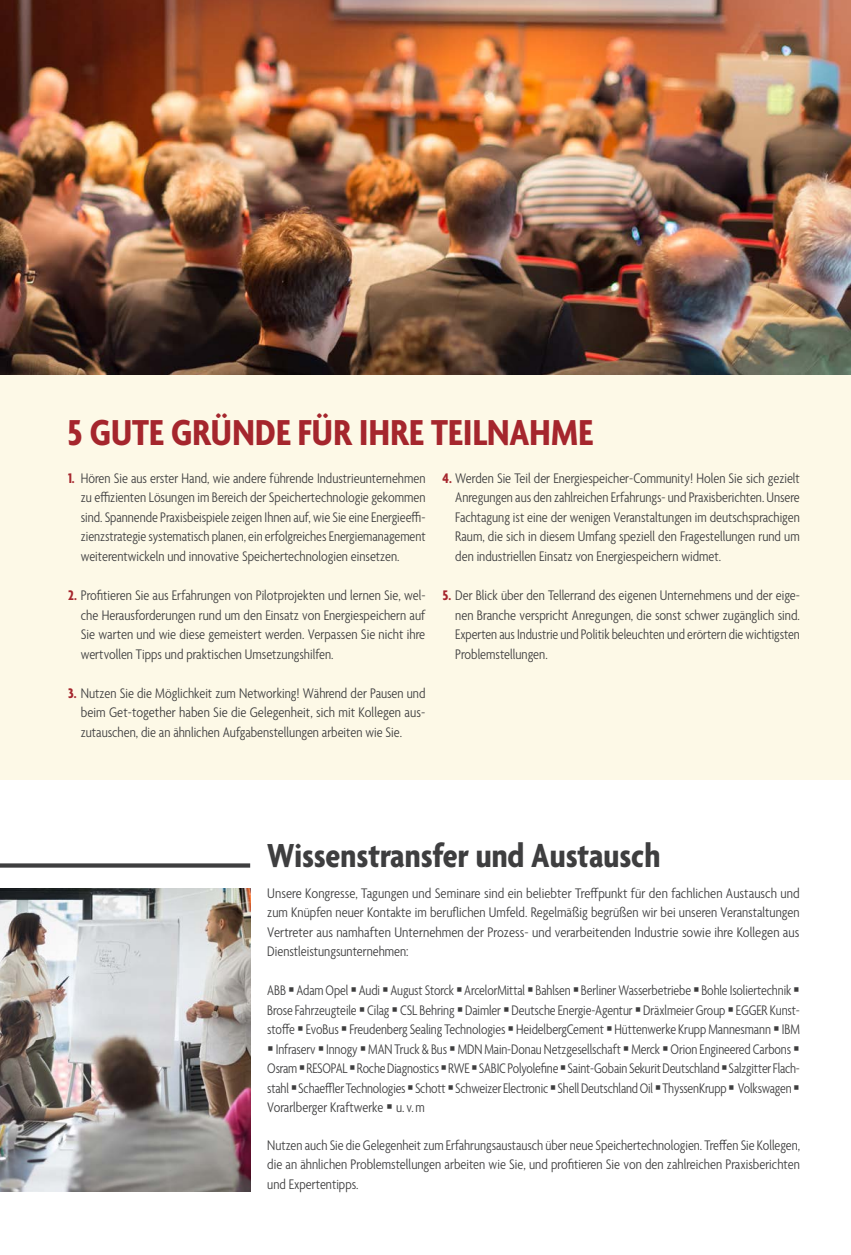
<style>
.page{position:relative;width:851px;height:1255px;background:#fff}
.page>*{position:absolute;margin:0;border:0;box-sizing:border-box;transform-origin:0 0}
.t1{font:700 condensed 39px "Agenda";letter-spacing:.01em;color:#a5262d}
.t2{font:700 condensed 36px "Agenda";color:#3e3e3f}
.t3{font:300 condensed 15px/19.5px "Agenda";color:#3e3e3f;text-align:justify}
.s1{font-weight:700;color:#a5262d}
</style>
<div class="page">
<div style="left:0;top:0;width:850px;height:779px;background:#fdf9e7"></div>
<svg style="left:0;top:863px;width:250px;height:4px"></svg>
<img style="left:0;top:888px;width:250px;height:303px">
<img style="left:0;top:0;width:850px;height:374px">
<h1 class="t1" style="left:67px;top:411px;width:527px">5 GUTE GRÜNDE FÜR IHRE TEILNAHME</h1>
<p class="t3" style="left:81px;top:469px;width:346px;text-indent:-13px"><span class="s1">1.</span> Hören Sie aus erster Hand, wie andere führende Industrieunternehmen zu effizienten Lösungen im Bereich der Speichertechnologie gekommen sind. Spannende Praxisbeispiele zeigen Ihnen auf, wie Sie eine Energieeffi&shy;zienzstrategie systematisch planen, ein erfolgreiches Energiemanagement weiterentwickeln und innovative Speichertechnologien einsetzen.</p>
<p class="t3" style="left:81px;top:586px;width:346px;text-indent:-13px"><span class="s1">2.</span> Profitieren Sie aus Erfahrungen von Pilotprojekten und lernen Sie, wel&shy;che Herausforderungen rund um den Einsatz von Energiespeichern auf Sie warten und wie diese gemeistert werden. Verpassen Sie nicht ihre wertvollen Tipps und praktischen Umsetzungshilfen.</p>
<p class="t3" style="left:81px;top:684px;width:346px;text-indent:-13px"><span class="s1">3.</span> Nutzen Sie die Möglichkeit zum Networking! Während der Pausen und beim Get-together haben Sie die Gelegenheit, sich mit Kollegen aus&shy;zutauschen, die an ähnlichen Aufgabenstellungen arbeiten wie Sie.</p>
<p class="t3" style="left:455px;top:469px;width:346px;text-indent:-13px"><span class="s1">4.</span> Werden Sie Teil der Energiespeicher-Community! Holen Sie sich gezielt Anregungen aus den zahlreichen Erfahrungs- und Praxisberichten. Unsere Fachtagung ist eine der wenigen Veranstaltungen im deutschsprachigen Raum, die sich in diesem Umfang speziell den Fragestellungen rund um den industriellen Einsatz von Energiespeichern widmet.</p>
<p class="t3" style="left:455px;top:586px;width:346px;text-indent:-13px"><span class="s1">5.</span> Der Blick über den Tellerrand des eigenen Unternehmens und der eige&shy;nen Branche verspricht Anregungen, die sonst schwer zugänglich sind.<br>Experten aus Industrie und Politik beleuchten und erörtern die wichtigsten Problemstellungen.</p>
<h2 class="t2" style="left:267px;top:836px;width:394px">Wissenstransfer und Austausch</h2>
<p class="t3" style="left:267px;top:883px;width:534px">Unsere Kongresse, Tagungen und Seminare sind ein beliebter Treffpunkt für den fachlichen Austausch und zum Knüpfen neuer Kontakte im beruflichen Umfeld. Regelmäßig begrüßen wir bei unseren Veranstaltungen Vertreter aus namhaften Unternehmen der Prozess- und verarbeitenden Industrie sowie ihre Kollegen aus Dienstleistungsunternehmen:</p>
<p class="t3" style="left:267px;top:981px;width:534px">ABB ▪ Adam Opel ▪ Audi ▪ August Storck ▪ ArcelorMittal ▪ Bahlsen ▪ Berliner Wasserbetriebe ▪ Bohle Isoliertechnik ▪ Brose Fahrzeugteile ▪ Cilag ▪ CSL Behring ▪ Daimler ▪ Deutsche Energie-Agentur ▪ Dräxlmeier Group ▪ EGGER Kunst&shy;stoffe ▪ EvoBus ▪ Freudenberg Sealing Technologies ▪ HeidelbergCement ▪ Hüttenwerke Krupp Mannesmann ▪ IBM</p>
<p class="t3" style="left:267px;top:1039px;width:534px">▪ Infraserv ▪ Innogy ▪ MAN Truck &amp; Bus ▪ MDN Main-Donau Netzgesellschaft ▪ Merck ▪ Orion Engineered Carbons ▪ Osram ▪ RESOPAL ▪ Roche Diagnostics ▪ RWE ▪ SABIC Polyolefine ▪ Saint-Gobain Sekurit Deutschland ▪ Salzgitter Flach&shy;stahl ▪ Schaeffler Technologies ▪ Schott ▪ Schweizer Electronic ▪ Shell Deutschland Oil ▪ ThyssenKrupp ▪ Volkswagen ▪ Vorarlberger Kraftwerke ▪ u.v.m</p>
<p class="t3" style="left:267px;top:1135px;width:534px">Nutzen auch Sie die Gelegenheit zum Erfahrungsaustausch über neue Speichertechnologien. Treffen Sie Kollegen, die an ähnlichen Problemstellungen arbeiten wie Sie, und profitieren Sie von den zahlreichen Praxisberichten und Expertentipps.</p>
</div>
